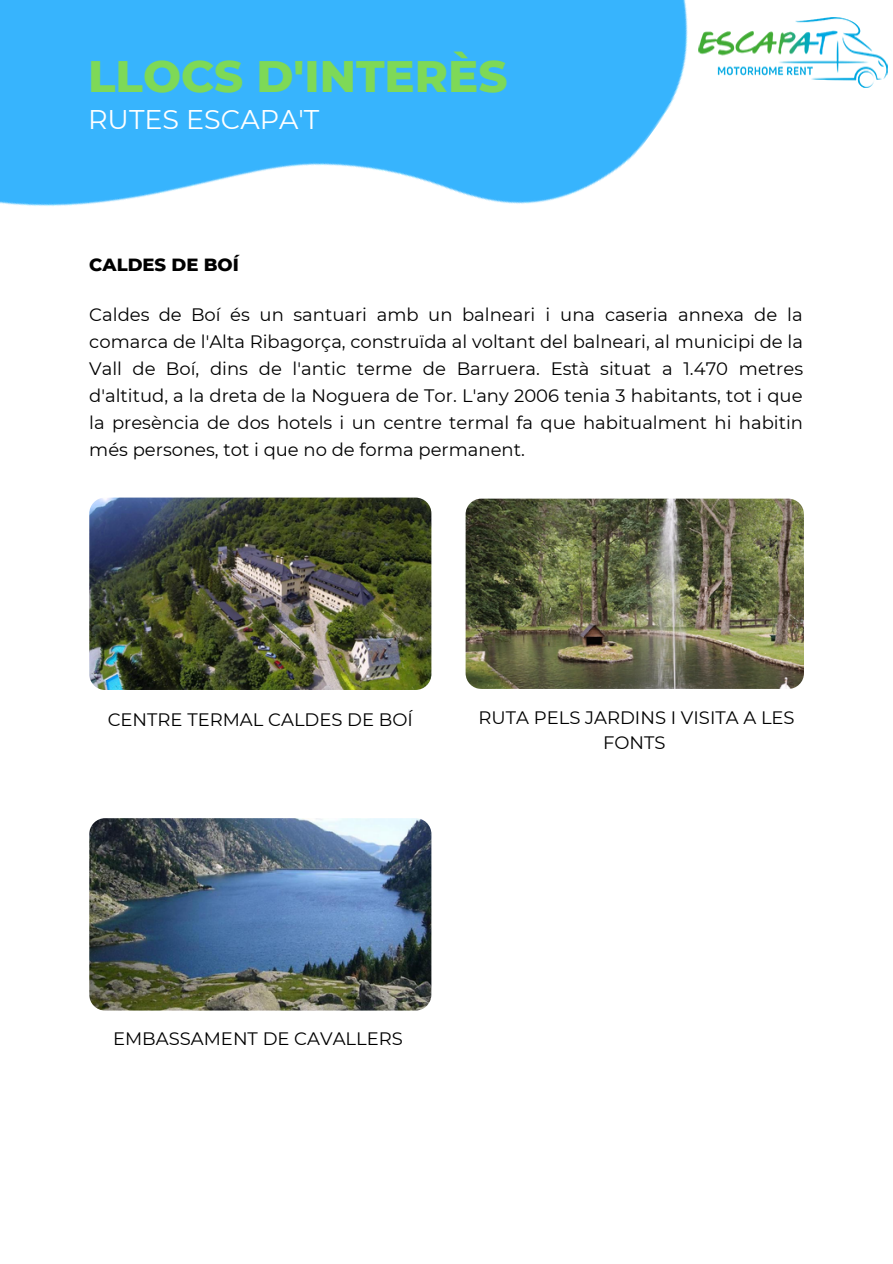
<style>
.page{position:relative;width:893px;height:1264px;background:#fff}
.page>*{position:absolute;margin:0;border:0;box-sizing:border-box;transform-origin:0 0}
.t1{font:800 45px "Montserrat";color:#7ed957}
.t2{font:27px "Montserrat";color:#fff}
.t3{font:18px/27px "Montserrat";color:#000;text-align:center}
.t4{font:800 18px "Montserrat";color:#000}
</style>
<div class="page">
<img style="left:0;top:0;width:803px;height:519px">
<img style="left:693px;top:14px;width:195px;height:74px">
<img style="left:89px;top:497px;width:342px;height:193px;border-radius:16px">
<img style="left:465px;top:498px;width:338px;height:191px;border-radius:16px">
<img style="left:89px;top:818px;width:342px;height:192px;border-radius:16px">
<h1 class="t1" style="left:88px;top:49px;width:421px">LLOCS D'INTERÈS</h1>
<h2 class="t2" style="left:88px;top:102px;width:233px">RUTES ESCAPA'T</h2>
<p class="t4" style="left:89px;top:253px;width:151px">CALDES DE BOÍ</p>
<p class="t3" style="left:89px;top:301px;width:715px;text-align:justify">Caldes de Boí és un santuari amb un balneari i una caseria annexa de la comarca de l'Alta Ribagorça, construïda al voltant del balneari, al municipi de la Vall de Boí, dins de l'antic terme de Barruera. Està situat a 1.470 metres d'altitud, a la dreta de la Noguera de Tor. L'any 2006 tenia 3 habitants, tot i que la presència de dos hotels i un centre termal fa que habitualment hi habitin més persones, tot i que no de forma permanent.</p>
<p class="t3" style="left:108px;top:706px;width:307px">CENTRE TERMAL CALDES DE BOÍ</p>
<p class="t3" style="left:478px;top:705px;width:317px;line-height:24.8px">RUTA PELS JARDINS I VISITA A LES<br>FONTS</p>
<p class="t3" style="left:113px;top:1024px;width:291px">EMBASSAMENT DE CAVALLERS</p>
</div>
